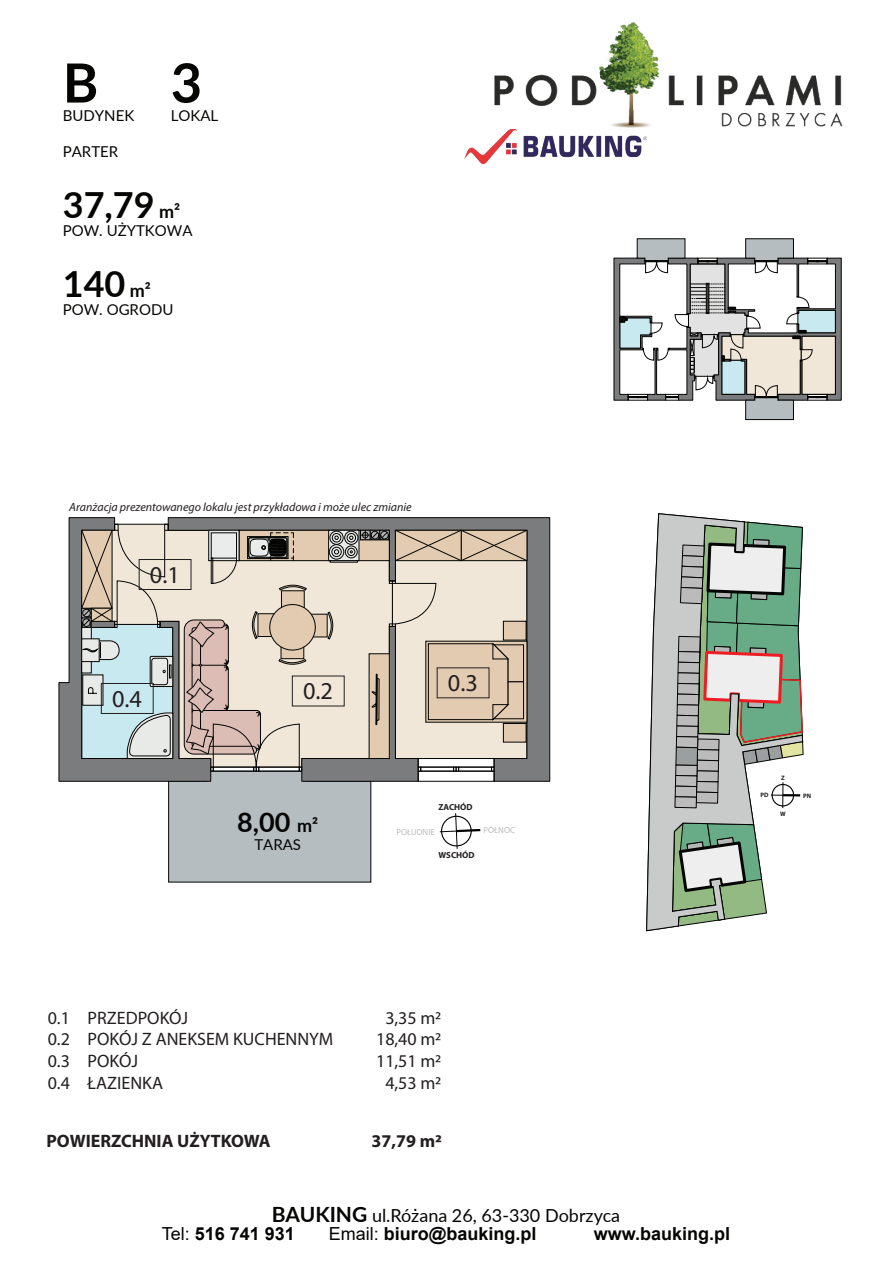
<style>
.page{position:relative;width:893px;height:1263px;background:#fff}
.page>*{position:absolute;margin:0;border:0;box-sizing:border-box;transform-origin:0 0}
.t1{font:700 54px "Lato";color:#050604}
.t2{font:700 36px "Lato";color:#050604}
.t3{font:700 27px "Lato";color:#050604}
.t4{font:24.3px "Myriad Pro";color:#231f20}
.t5{font:18px/21.6px "Myriad Pro";color:#231f20;text-align:justify}
.t6{font:700 18px "Arial";color:#050604}
.t7{font:18px "Lato";color:#050604}
.t8{font:700 18px "Myriad Pro";color:#231f20}
.t9{font:15px "Lato";color:#050604}
.t10{font:italic 12px "Myriad Pro";color:#231f20}
.t11{font:8.7px "Myriad Pro";color:#bcbdc0}
.t12{font:700 8.7px "Myriad Pro";color:#231f20}
.t13{font:700 6.3px "Myriad Pro";color:#231f20}
.s1{font-size:18px}
.s2{font-weight:700;font-size:21px}
.s3{font-weight:400}
</style>
<div class="page">
<img style="left:464px;top:22px;width:379px;height:142px">
<svg style="left:614px;top:239px;width:227px;height:181px"></svg>
<svg style="left:527px;top:517px;width:23px;height:264px;background:#747576"></svg>
<svg style="left:646px;top:513px;width:121px;height:418px"></svg>
<svg style="left:59px;top:517px;width:468px;height:365px"></svg>
<div style="left:441px;top:815px;width:31px;height:32px;border:1px solid #000001;border-radius:50%"></div>
<svg style="left:674px;top:521px;width:130px;height:288px;background:#a4b2a5"></svg>
<div style="left:771px;top:784px;width:23px;height:22px;border:1px solid #000001;border-radius:50%"></div>
<h1 class="t1" style="left:63px;top:43px;width:37px">B</h1>
<h1 class="t1" style="left:171px;top:43px;width:33px">3</h1>
<p class="t9" style="left:63px;top:104px;width:73px">BUDYNEK</p>
<p class="t9" style="left:171px;top:104px;width:49px">LOKAL</p>
<p class="t9" style="left:63px;top:140px;width:57px">PARTER</p>
<h2 class="t2" style="left:63px;top:178px;width:119px">37,79 <span class="s1">m²</span></h2>
<p class="t9" style="left:63px;top:220px;width:131px">POW. UŻYTKOWA</p>
<h2 class="t2" style="left:63px;top:257px;width:90px">140 <span class="s1">m²</span></h2>
<p class="t9" style="left:63px;top:299px;width:112px">POW. OGRODU</p>
<p class="t10" style="left:69px;top:499px;width:344px">Aranżacja prezentowanego lokalu jest przykładowa i może ulec zmianie</p>
<h3 class="t4" style="left:150px;top:560px;width:31px">0.1</h3>
<h3 class="t4" style="left:112px;top:684px;width:31px">0.4</h3>
<h3 class="t4" style="left:303px;top:676px;width:31px">0.2</h3>
<h3 class="t3" style="left:237px;top:802px;width:82px">8,00 <span class="s1">m²</span></h3>
<p class="t9" style="left:254px;top:833px;width:48px">TARAS</p>
<h3 class="t4" style="left:448px;top:668px;width:31px">0.3</h3>
<p class="t12" style="left:438px;top:801px;width:36px">ZACHÓD</p>
<p class="t11" style="left:397px;top:826px;width:40px">POŁUDNIE</p>
<p class="t11" style="left:483px;top:824px;width:33px">PÓŁNOC</p>
<p class="t12" style="left:439px;top:849px;width:38px">WSCHÓD</p>
<p class="t13" style="left:781px;top:773px;width:5px">Z</p>
<p class="t13" style="left:780px;top:809px;width:7px">W</p>
<p class="t13" style="left:760px;top:791px;width:10px">PD</p>
<p class="t13" style="left:803px;top:791px;width:10px">PN</p>
<p class="t5" style="left:48px;top:1007px;width:24px">0.1<br>0.2<br>0.3<br>0.4</p>
<p class="t5" style="left:88px;top:1007px;width:247px;text-align:left">PRZEDPOKÓJ<br>POKÓJ Z ANEKSEM KUCHENNYM<br>POKÓJ<br>ŁAZIENKA</p>
<p class="t5" style="left:376px;top:1007px;width:67px;text-align:center">3,35 m2<br>18,40 m2<br>11,51 m2<br>4,53 m2</p>
<p class="t8" style="left:46px;top:1130px;width:226px">POWIERZCHNIA UŻYTKOWA</p>
<p class="t8" style="left:372px;top:1130px;width:72px">37,79 m2</p>
<p class="t7" style="left:272px;top:1202px;width:350px"><span class="s2">BAUKING</span> ul.Różana 26, 63-330 Dobrzyca</p>
<p class="t6" style="left:162px;top:1221px;width:135px"><span class="s3">Tel:</span> 516 741 931</p>
<p class="t6" style="left:329px;top:1221px;width:209px"><span class="s3">Email:</span> biuro@bauking.pl</p>
<p class="t6" style="left:594px;top:1221px;width:138px">www.bauking.pl</p>
</div>
